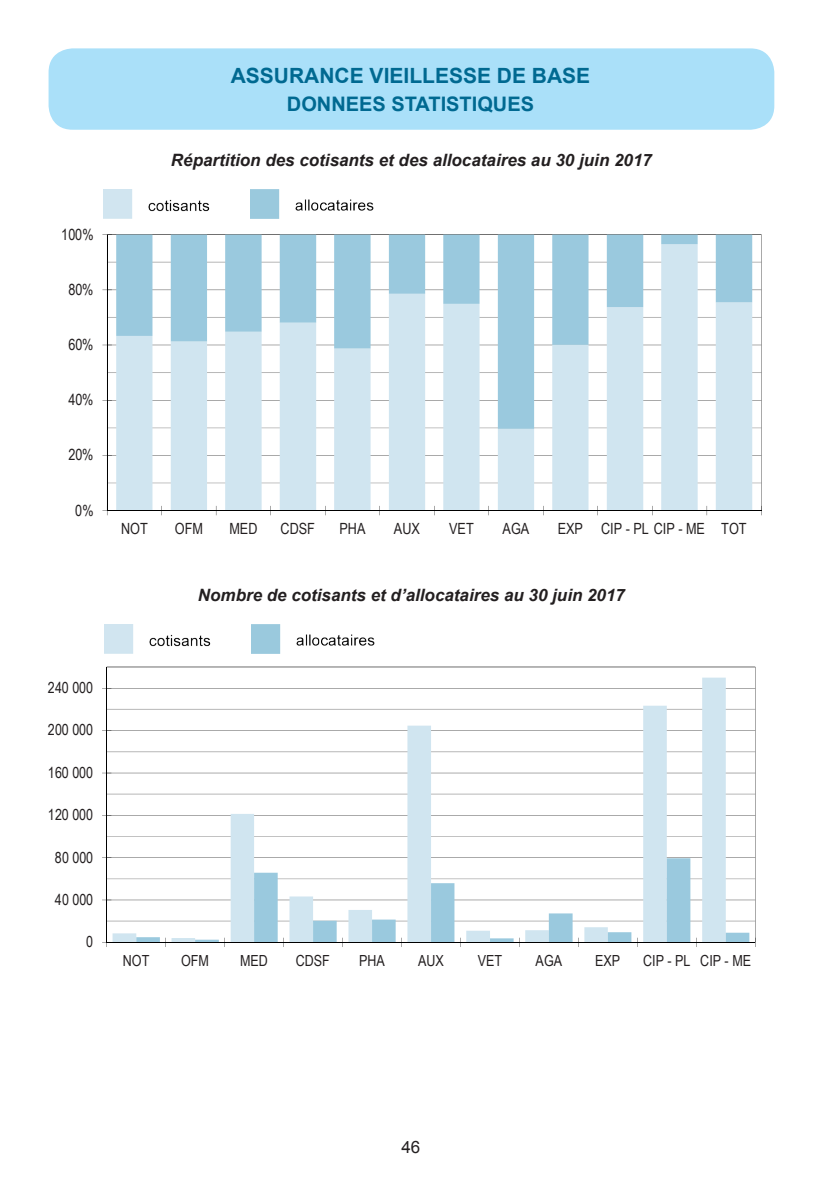
<style>
.page{position:relative;width:831px;height:1179px;background:#fff}
.page>*{position:absolute;margin:0;border:0;box-sizing:border-box;transform-origin:0 0}
.t1{font:700 21px "Arial";color:#006991}
.t2{font:700 20px "Arial";color:#006991}
.t3{font:italic 700 17px "Arial";color:#231f20}
.t4{font:17px "Arial";color:#231f20}
.t5{font:15.4px "Arial Narrow";letter-spacing:-.005em;color:#231f20}
.t6{font:15.2px "Arial Narrow";color:#231f20}
</style>
<div class="page">
<div style="left:49px;top:48px;width:725px;height:82px;background:#aae0f9;border-radius:24px"></div>
<img style="left:105px;top:624px;width:147px;height:30px">
<img style="left:252px;top:624px;width:123px;height:30px">
<img style="left:104px;top:189px;width:147px;height:30px">
<img style="left:251px;top:189px;width:123px;height:30px">
<svg style="left:108px;top:234px;width:653px;height:276px"></svg>
<svg style="left:116px;top:429px;width:636px;height:81px;fill:#d0e5f0"></svg>
<svg style="left:116px;top:235px;width:636px;height:194px"></svg>
<hr style="left:107px;top:235px;width:1px;height:275px;background:#000">
<hr style="left:107px;top:510px;width:654px;height:1px;background:#000">
<svg style="left:102px;top:506px;width:10px;height:9px"></svg>
<hr style="left:107px;top:666px;width:648px;height:1px;background:#b7b7b7">
<svg style="left:108px;top:667px;width:647px;height:275px"></svg>
<svg style="left:113px;top:677px;width:613px;height:265px"></svg>
<svg style="left:136px;top:858px;width:613px;height:84px"></svg>
<hr style="left:107px;top:667px;width:1px;height:275px;background:#000">
<hr style="left:107px;top:942px;width:648px;height:1px;background:#000">
<svg style="left:102px;top:937px;width:9px;height:10px"></svg>
<p class="t5" style="left:61px;top:223px;width:34px">100%</p>
<p class="t5" style="left:68px;top:278px;width:27px">80%</p>
<p class="t5" style="left:68px;top:333px;width:27px">60%</p>
<p class="t5" style="left:68px;top:388px;width:27px">40%</p>
<p class="t5" style="left:68px;top:443px;width:27px">20%</p>
<p class="t5" style="left:75px;top:499px;width:20px">0%</p>
<p class="t1" style="left:231px;top:61px;width:361px">ASSURANCE VIEILLESSE DE BASE</p>
<p class="t2" style="left:287px;top:90px;width:249px">DONNEES STATISTIQUES</p>
<p class="t3" style="left:171px;top:149px;width:482px">Répartition des cotisants et des allocataires au 30 juin 2017</p>
<p class="t5" style="left:121px;top:517px;width:28px">NOT</p>
<p class="t5" style="left:175px;top:517px;width:30px">OFM</p>
<p class="t5" style="left:229px;top:517px;width:30px">MED</p>
<p class="t5" style="left:281px;top:517px;width:36px">CDSF</p>
<p class="t5" style="left:339px;top:517px;width:28px">PHA</p>
<p class="t5" style="left:394px;top:517px;width:28px">AUX</p>
<p class="t5" style="left:449px;top:517px;width:26px">VET</p>
<p class="t5" style="left:503px;top:517px;width:28px">AGA</p>
<p class="t5" style="left:558px;top:517px;width:190px">EXP CIP - PL CIP - ME TOT</p>
<p class="t3" style="left:198px;top:584px;width:429px">Nombre de cotisants et d’allocataires au 30 juin 2017</p>
<p class="t6" style="left:48px;top:676px;width:47px">240 000</p>
<p class="t6" style="left:48px;top:719px;width:47px">200 000</p>
<p class="t6" style="left:48px;top:761px;width:47px">160 000</p>
<p class="t6" style="left:48px;top:803px;width:47px">120 000</p>
<p class="t6" style="left:55px;top:846px;width:40px">80 000</p>
<p class="t6" style="left:55px;top:888px;width:40px">40 000</p>
<p class="t6" style="left:86px;top:930px;width:8px">0</p>
<p class="t6" style="left:123px;top:949px;width:28px">NOT</p>
<p class="t6" style="left:181px;top:949px;width:29px">OFM</p>
<p class="t6" style="left:240px;top:949px;width:29px">MED</p>
<p class="t6" style="left:296px;top:949px;width:36px">CDSF</p>
<p class="t6" style="left:359px;top:949px;width:27px">PHA</p>
<p class="t6" style="left:418px;top:949px;width:27px">AUX</p>
<p class="t6" style="left:478px;top:949px;width:26px">VET</p>
<p class="t6" style="left:535px;top:949px;width:28px">AGA</p>
<p class="t6" style="left:595px;top:949px;width:27px">EXP</p>
<p class="t6" style="left:643px;top:949px;width:110px">CIP - PL CIP - ME</p>
<p class="t4" style="left:401px;top:1135px;width:20px">46</p>
</div>
